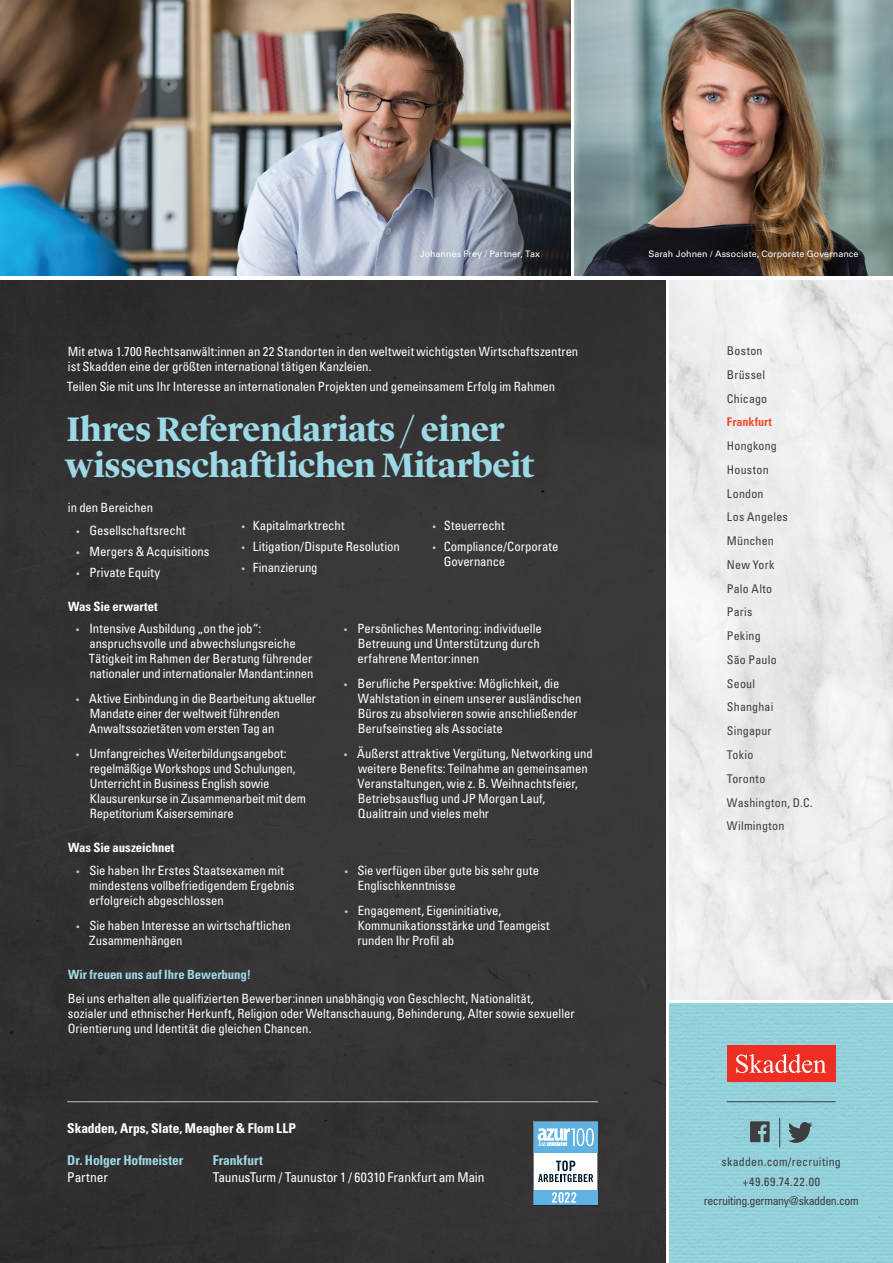
<style>
.page{position:relative;width:893px;height:1263px;background:#fff}
.page>*{position:absolute;margin:0;border:0;box-sizing:border-box;transform-origin:0 0}
.Heading_1{font:700 35.25px/36.6px "Lyon Display";letter-spacing:-.015em;color:#9cd9e6}
.Body_Text{font:condensed 13.5px "Univers LT Std";letter-spacing:-.015em;color:#fff}
.Body_Text-2{font:700 condensed 13.5px "Univers LT Std";letter-spacing:-.005em;color:#fff}
.Body_Text-3{font:700 condensed 13.5px "Univers LT Std";letter-spacing:-.005em;color:#9cd9e6}
.Body_Text-4{font:condensed 12.75px/15px "Univers LT Std";letter-spacing:-.005em;color:#fff}
.Body_Text-5{font:700 condensed 12.75px "Univers LT Std";letter-spacing:-.005em;color:#fff}
.Body_Text-6{font:700 condensed 12.75px "Univers LT Std";letter-spacing:-.005em;color:#9cd9e6}
.Body_Text-7{font:condensed 12px "Univers LT Std";letter-spacing:.015em;color:#3e3e3f}
.Body_Text-8{font:condensed 12px "Univers LT Std";letter-spacing:-.035em;color:#3e3e3f}
.Body_Text-9{font:700 condensed 12px "Univers LT Std";letter-spacing:.01em;color:#ef4c2f}
.TOC_grid_captions{font:9px "Univers LT Std";letter-spacing:.005em;color:#fff}
.s1{font-size:9px;color:#9cd9e6}
</style>
<div class="page">
<div style="left:0;top:280px;width:665px;height:983px;background:#363435"></div>
<img style="left:574px;top:0;width:319px;height:276px">
<img style="left:0;top:0;width:570px;height:276px">
<img style="left:670px;top:1003px;width:223px;height:260px">
<hr style="left:727px;top:1101px;width:109px;height:1px;background:#3e3e3f">
<div style="left:727px;top:1045px;width:109px;height:37px;background:#ee2e22"></div>
<svg style="left:736px;top:1054px;width:90px;height:19px"></svg>
<svg style="left:788px;top:1122px;width:24px;height:21px"></svg>
<svg style="left:750px;top:1121px;width:20px;height:21px"></svg>
<svg style="left:779px;top:1118px;width:1px;height:29px"></svg>
<hr style="left:67px;top:1101px;width:531px;height:1px;background:#fff">
<svg style="left:533px;top:1121px;width:65px;height:84px;background:#a7cce2"></svg>
<p class="TOC_grid_captions" style="left:420px;top:248px;width:122px">Johannes Frey / Partner, Tax</p>
<p class="TOC_grid_captions" style="left:648px;top:248px;width:212px">Sarah Johnen / Associate, Corporate Governance</p>
<p class="Body_Text-4" style="left:68px;top:343px;width:512px">Mit etwa 1.700 Rechtsanwält:innen an 22 Standorten in den weltweit wichtigsten Wirtschaftszentren ist Skadden eine der größten international tätigen Kanzleien.</p>
<p class="Body_Text-4" style="left:67px;top:378px;width:490px">Teilen Sie mit uns Ihr Interesse an internationalen Projekten und gemeinsamem Erfolg im Rahmen</p>
<p class="Heading_1" style="left:65px;top:408px;width:470px">Ihres Referendariats / einer wissenschaftlichen Mitarbeit</p>
<p class="Body_Text-4" style="left:68px;top:500px;width:87px">in den Bereichen</p>
<p class="Body_Text-4" style="left:77px;top:522px;width:111px"><span class="s1">•</span> Gesellschaftsrecht</p>
<p class="Body_Text-4" style="left:77px;top:544px;width:134px"><span class="s1">•</span> Mergers &amp; Acquisitions</p>
<p class="Body_Text-4" style="left:77px;top:565px;width:85px"><span class="s1">•</span> Private Equity</p>
<p class="Body_Text-5" style="left:68px;top:598px;width:91px">Was Sie erwartet</p>
<p class="Body_Text-4" style="left:89px;top:621px;width:226px;text-indent:-13px"><span class="s1">•</span> Intensive Ausbildung „on the job“: anspruchsvolle und abwechslungsreiche Tätigkeit im Rahmen der Beratung führender nationaler und internationaler Mandant:innen</p>
<p class="Body_Text-4" style="left:89px;top:691px;width:228px;text-indent:-13px"><span class="s1">•</span> Aktive Einbindung in die Bearbeitung aktueller<br>Mandate einer der weltweit führenden<br>Anwaltssozietäten vom ersten Tag an</p>
<p class="Body_Text-4" style="left:90px;top:746px;width:218px;text-indent:-14px"><span class="s1">•</span> Umfangreiches Weiterbildungsangebot: regelmäßige Workshops und Schulungen, Unterricht in Business English sowie Klausurenkurse in Zusammenarbeit mit dem Repetitorium Kaiserseminare</p>
<p class="Body_Text-4" style="left:433px;top:517px;width:73px"><span class="s1">•</span> Steuerrecht</p>
<p class="Body_Text-4" style="left:444px;top:539px;width:116px;text-indent:-11px"><span class="s1">•</span> Compliance/Corporate<br>Governance</p>
<p class="Body_Text-4" style="left:242px;top:517px;width:104px"><span class="s1">•</span> Kapitalmarktrecht</p>
<p class="Body_Text-4" style="left:242px;top:539px;width:159px"><span class="s1">•</span> Litigation/Dispute Resolution</p>
<p class="Body_Text-4" style="left:242px;top:560px;width:77px"><span class="s1">•</span> Finanzierung</p>
<p class="Body_Text-4" style="left:358px;top:621px;width:186px;text-indent:-13px"><span class="s1">•</span> Persönliches Mentoring: individuelle<br>Betreuung und Unterstützung durch erfahrene Mentor:innen</p>
<p class="Body_Text-4" style="left:358px;top:676px;width:225px;text-indent:-14px"><span class="s1">•</span> Berufliche Perspektive: Möglichkeit, die Wahlstation in einem unserer ausländischen Büros zu absolvieren sowie anschließender Berufseinstieg als Associate</p>
<p class="Body_Text-4" style="left:358px;top:746px;width:237px;text-indent:-13px"><span class="s1">•</span> Äußerst attraktive Vergütung, Networking und weitere Benefits: Teilnahme an gemeinsamen Veranstaltungen, wie z. B. Weihnachtsfeier, Betriebsausflug und JP Morgan Lauf, Qualitrain und vieles mehr</p>
<p class="Body_Text-5" style="left:68px;top:840px;width:108px">Was Sie auszeichnet</p>
<p class="Body_Text-4" style="left:89px;top:863px;width:207px;text-indent:-13px"><span class="s1">•</span> Sie haben Ihr Erstes Staatsexamen mit mindestens vollbefriedigendem Ergebnis erfolgreich abgeschlossen</p>
<p class="Body_Text-4" style="left:89px;top:918px;width:203px;text-indent:-13px"><span class="s1">•</span> Sie haben Interesse an wirtschaftlichen<br>Zusammenhängen</p>
<p class="Body_Text-4" style="left:358px;top:863px;width:183px;text-indent:-13px"><span class="s1">•</span> Sie verfügen über gute bis sehr gute<br>Englischkenntnisse</p>
<p class="Body_Text-4" style="left:358px;top:903px;width:194px;text-indent:-13px"><span class="s1">•</span> Engagement, Eigeninitiative,<br>Kommunikationsstärke und Teamgeist runden Ihr Profil ab</p>
<p class="Body_Text-6" style="left:68px;top:966px;width:184px">Wir freuen uns auf Ihre Bewerbung!</p>
<p class="Body_Text-4" style="left:68px;top:991px;width:508px">Bei uns erhalten alle qualifizierten Bewerber:innen unabhängig von Geschlecht, Nationalität, sozialer und ethnischer Herkunft, Religion oder Weltanschauung, Behinderung, Alter sowie sexueller<br>Orientierung und Identität die gleichen Chancen.</p>
<p class="Body_Text-2" style="left:67px;top:1120px;width:230px">Skadden, Arps, Slate, Meagher &amp; Flom LLP</p>
<p class="Body_Text-3" style="left:67px;top:1152px;width:118px">Dr. Holger Hofmeister</p>
<p class="Body_Text" style="left:67px;top:1168px;width:42px">Partner</p>
<p class="Body_Text-3" style="left:213px;top:1152px;width:52px">Frankfurt</p>
<p class="Body_Text" style="left:213px;top:1168px;width:273px">TaunusTurm / Taunustor 1 / 60310 Frankfurt am Main</p>
<p class="Body_Text-7" style="left:727px;top:343px;width:37px">Boston</p>
<p class="Body_Text-7" style="left:727px;top:367px;width:40px">Brüssel</p>
<p class="Body_Text-7" style="left:727px;top:391px;width:42px">Chicago</p>
<p class="Body_Text-9" style="left:727px;top:415px;width:46px">Frankfurt</p>
<p class="Body_Text-7" style="left:727px;top:438px;width:52px">Hongkong</p>
<p class="Body_Text-7" style="left:727px;top:462px;width:43px">Houston</p>
<p class="Body_Text-7" style="left:727px;top:486px;width:38px">London</p>
<p class="Body_Text-7" style="left:727px;top:510px;width:62px">Los Angeles</p>
<p class="Body_Text-7" style="left:727px;top:533px;width:49px">München</p>
<p class="Body_Text-7" style="left:727px;top:557px;width:49px">New York</p>
<p class="Body_Text-7" style="left:727px;top:581px;width:47px">Palo Alto</p>
<p class="Body_Text-7" style="left:727px;top:605px;width:27px">Paris</p>
<p class="Body_Text-7" style="left:727px;top:628px;width:35px">Peking</p>
<p class="Body_Text-7" style="left:727px;top:652px;width:51px">São Paulo</p>
<p class="Body_Text-7" style="left:727px;top:676px;width:30px">Seoul</p>
<p class="Body_Text-7" style="left:727px;top:700px;width:48px">Shanghai</p>
<p class="Body_Text-7" style="left:727px;top:723px;width:46px">Singapur</p>
<p class="Body_Text-7" style="left:727px;top:747px;width:28px">Tokio</p>
<p class="Body_Text-7" style="left:727px;top:771px;width:40px">Toronto</p>
<p class="Body_Text-7" style="left:727px;top:795px;width:88px">Washington, D.C.</p>
<p class="Body_Text-7" style="left:727px;top:818px;width:59px">Wilmington</p>
<p class="Body_Text-7" style="left:722px;top:1154px;width:121px">skadden.com/recruiting</p>
<p class="Body_Text-7" style="left:742px;top:1174px;width:79px">+49.69.74.22.00</p>
<p class="Body_Text-8" style="left:704px;top:1193px;width:157px">recruiting.germany@skadden.com</p>
</div>
